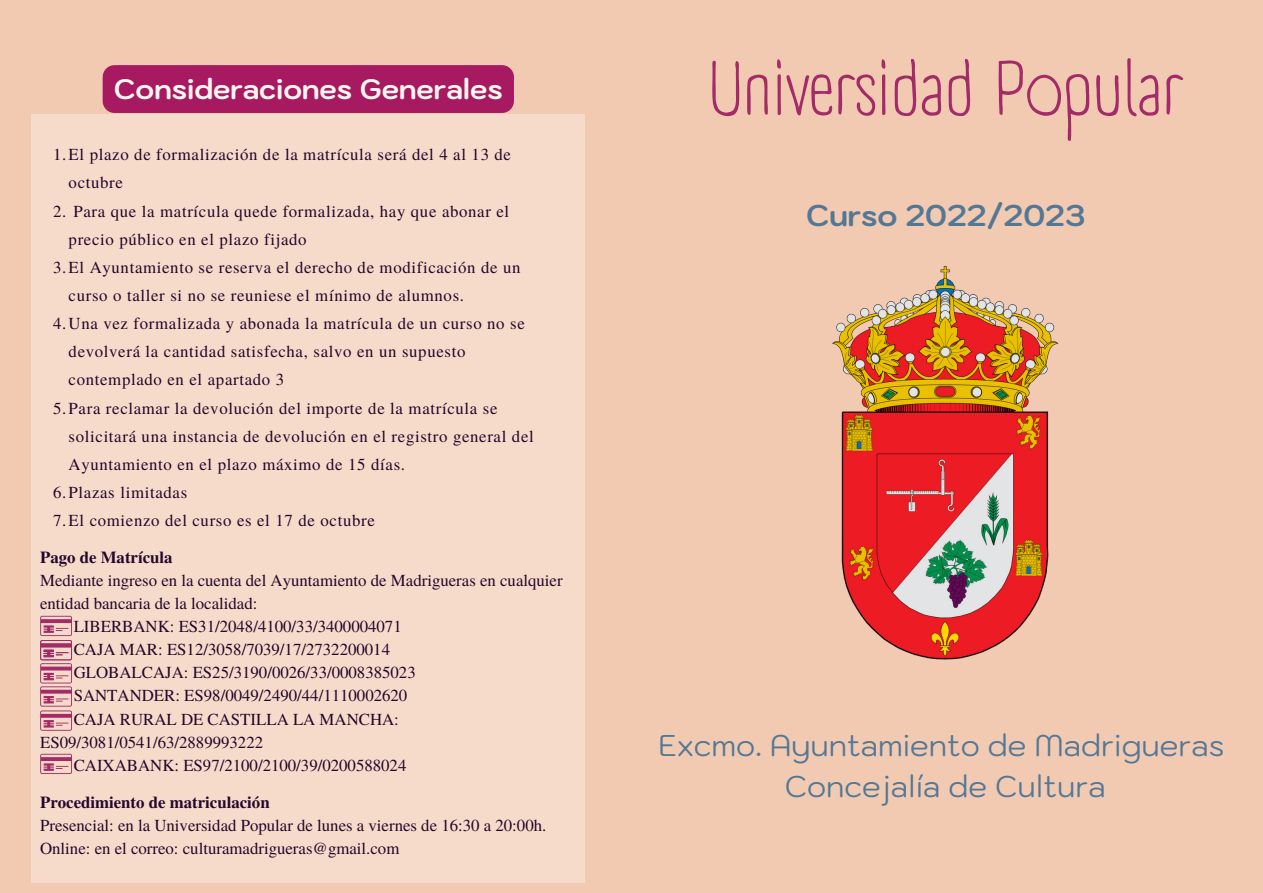
<style>
.page{position:relative;width:1263px;height:893px;background:#f2cab2}
.page>*{position:absolute;margin:0;border:0;box-sizing:border-box;transform-origin:0 0}
.t1{font:75px "A Day Without Sun Text";color:#a32b67}
.t2{font:30px/41.6px "Kodchasan";color:#537896;text-align:center}
.t3{font:700 30px "Kodchasan";color:#537896}
.t4{font:700 28.12px "Kodchasan";color:#fff6ee}
.t5{font:16.8px/28.1px "Te X Gyre Termes";letter-spacing:.04em;color:#23072d}
.t6{font:16.8px/23.1px "Te X Gyre Termes";color:#23072d}
.t7{font:700 16.8px "Te X Gyre Termes";color:#23072d}
</style>
<div class="page">
<img style="left:832px;top:266px;width:227px;height:394px">
<div style="left:31px;top:114px;width:553px;height:768px;background:#f7dbca"></div>
<div style="left:103px;top:65px;width:411px;height:48px;background:#a71a62;border-radius:12px"></div>
<svg style="left:40px;top:754px;width:32px;height:20px"></svg>
<svg style="left:40px;top:616px;width:32px;height:115px"></svg>
<h3 class="t4" style="left:114px;top:71px;width:390px">Consideraciones Generales</h3>
<p class="t5" style="left:69px;top:140px;width:444px;text-indent:-16px">1.El plazo de formalización de la matrícula será del 4 al 13 de octubre</p>
<p class="t5" style="left:53px;top:196px;width:458px">2. Para que la matrícula quede formalizada, hay que abonar el</p>
<p class="t5" style="left:69px;top:224px;width:239px">precio público en el plazo fijado</p>
<p class="t5" style="left:53px;top:252px;width:469px">3.El Ayuntamiento se reserva el derecho de modificación de un</p>
<p class="t5" style="left:69px;top:280px;width:397px">curso o taller si no se reuniese el mínimo de alumnos.</p>
<p class="t5" style="left:53px;top:308px;width:473px">4.Una vez formalizada y abonada la matrícula de un curso no se</p>
<p class="t5" style="left:69px;top:337px;width:398px">devolverá la cantidad satisfecha, salvo en un supuesto</p>
<p class="t5" style="left:69px;top:365px;width:217px">contemplado en el apartado 3</p>
<p class="t5" style="left:53px;top:393px;width:446px">5.Para reclamar la devolución del importe de la matrícula se</p>
<p class="t5" style="left:69px;top:421px;width:467px">solicitará una instancia de devolución en el registro general del</p>
<p class="t5" style="left:69px;top:449px;width:338px">Ayuntamiento en el plazo máximo de 15 días.</p>
<p class="t5" style="left:53px;top:477px;width:136px">6.Plazas limitadas</p>
<p class="t5" style="left:53px;top:505px;width:323px">7.El comienzo del curso es el 17 de octubre</p>
<p class="t7" style="left:40px;top:544px;width:134px">Pago de Matrícula</p>
<p class="t6" style="left:40px;top:568px;width:524px">Mediante ingreso en la cuenta del Ayuntamiento de Madrigueras en cualquier</p>
<p class="t6" style="left:40px;top:591px;width:219px">entidad bancaria de la localidad:</p>
<p class="t6" style="left:74px;top:614px;width:330px">LIBERBANK: ES31/2048/4100/33/3400004071</p>
<p class="t6" style="left:74px;top:637px;width:318px">CAJA MAR: ES12/3058/7039/17/2732200014</p>
<p class="t6" style="left:74px;top:660px;width:344px">GLOBALCAJA: ES25/3190/0026/33/0008385023</p>
<p class="t6" style="left:74px;top:683px;width:335px">SANTANDER: ES98/0049/2490/44/1110002620</p>
<p class="t6" style="left:74px;top:706px;width:327px">CAJA RURAL DE CASTILLA LA MANCHA:</p>
<p class="t6" style="left:40px;top:729px;width:225px">ES09/3081/0541/63/2889993222</p>
<p class="t6" style="left:74px;top:752px;width:334px">CAIXABANK: ES97/2100/2100/39/0200588024</p>
<p class="t7" style="left:40px;top:789px;width:231px">Procedimiento de matriculación</p>
<p class="t6" style="left:40px;top:813px;width:508px">Presencial: en la Universidad Popular de lunes a viernes de 16:30 a 20:00h.<br>Online: en el correo: culturamadrigueras@gmail.com</p>
<h1 class="t1" style="left:708px;top:43px;width:477px">Universidad Popular</h1>
<h2 class="t3" style="left:806px;top:195px;width:281px">Curso 2022/2023</h2>
<h2 class="t2" style="left:658px;top:724px;width:568px">Excmo. Ayuntamiento de Madrigueras<br>Concejalía de Cultura</h2>
</div>
